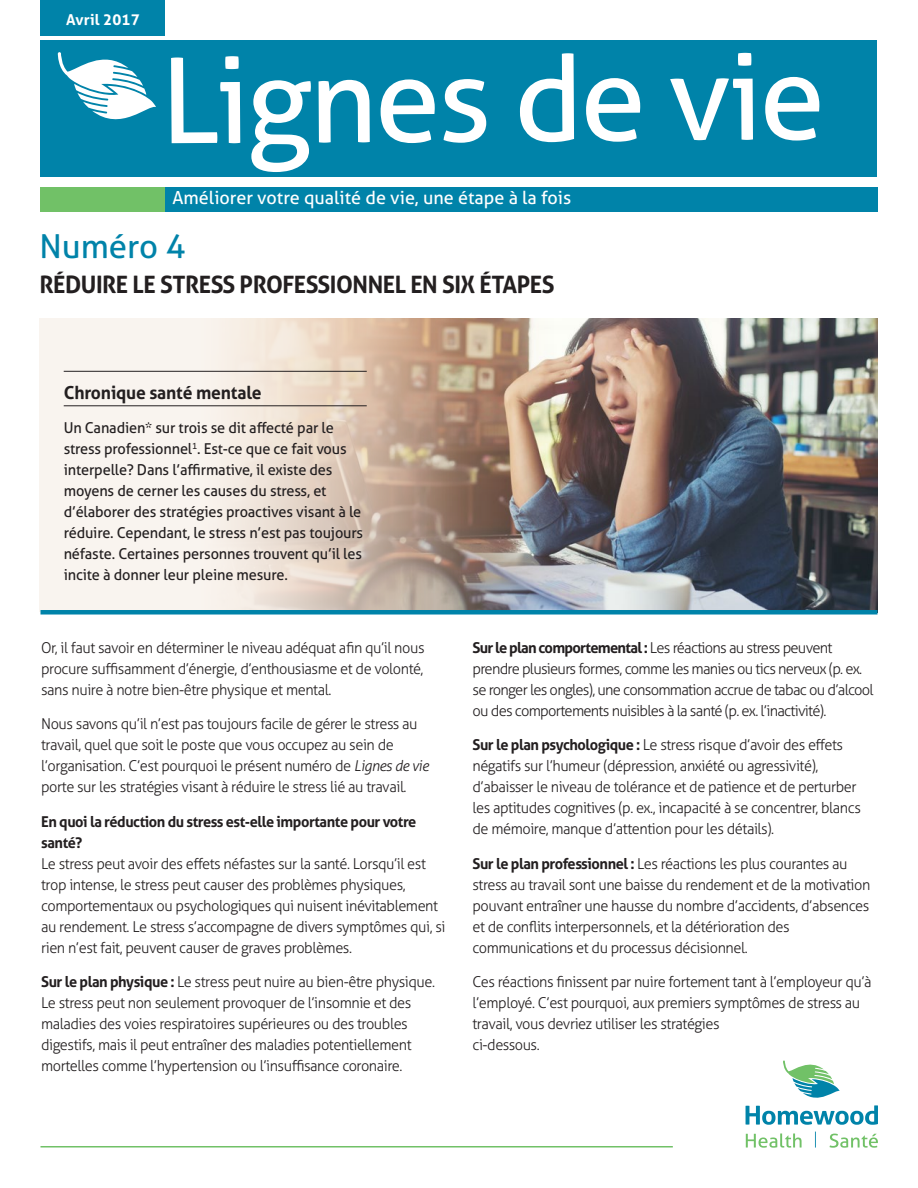
<style>
.page{position:relative;width:918px;height:1188px;background:#fff}
.page>*{position:absolute;margin:0;border:0;box-sizing:border-box;transform-origin:0 0}
.t1{font:118.5px "Aller";letter-spacing:-.035em;color:#fff}
.t2{font:33px "Aller";color:#0083a9}
.t3{font:700 24px "Aller";letter-spacing:-.02em;color:#231f20}
.t4{font:18px "Aller";color:#fff}
.t5{font:700 18px "Aller";letter-spacing:-.01em;color:#231f20}
.t6{font:300 15px/21px "Aller";letter-spacing:-.03em;color:#231f20}
.t7{font:15px/21px "Aller";letter-spacing:-.01em;color:#231f20}
.t8{font:300 15px/21px "Aller";letter-spacing:-.05em;color:#231f20}
.t9{font:700 15px/21px "Aller";letter-spacing:-.03em;color:#231f20}
.t10{font:700 15px "Aller";letter-spacing:.01em;color:#fff}
.s1{font-style:italic}
.s2{font-weight:700}
</style>
<div class="page">
<hr style="left:40px;top:1146px;width:633px;height:2px;background:#71c167">
<svg style="left:746px;top:1060px;width:132px;height:65px"></svg>
<svg style="left:746px;top:1133px;width:56px;height:15px"></svg>
<svg style="left:830px;top:1134px;width:48px;height:14px"></svg>
<svg style="left:815px;top:1132px;width:1px;height:16px"></svg>
<div style="left:40px;top:40px;width:838px;height:137px;background:#0083a9"></div>
<div style="left:40px;top:187px;width:125px;height:25px;background:#71c167"></div>
<div style="left:40px;top:0;width:125px;height:35px;background:#0083a9"></div>
<div style="left:165px;top:187px;width:713px;height:25px;background:#0083a9"></div>
<svg style="left:58px;top:52px;width:98px;height:68px"></svg>
<img style="left:612px;top:318px;width:266px;height:292px">
<img style="left:39px;top:318px;width:573px;height:294px">
<div style="left:40px;top:610px;width:838px;height:5px;background:#0083a9"></div>
<hr style="left:64px;top:371px;width:303px;height:1px;background:#231f20">
<hr style="left:64px;top:406px;width:303px;height:1px;background:#231f20">
<p class="t10" style="left:66px;top:11px;width:75px">Avril 2017</p>
<h1 class="t1" style="left:161px;top:27px;width:667px">Lignes de vie</h1>
<p class="t4" style="left:172px;top:187px;width:400px">Améliorer votre qualité de vie, une étape à la fois</p>
<h2 class="t2" style="left:39px;top:226px;width:148px">Numéro 4</h2>
<h3 class="t3" style="left:39px;top:269px;width:517px">RÉDUIRE LE STRESS PROFESSIONNEL EN SIX ÉTAPES</h3>
<p class="t5" style="left:64px;top:381px;width:199px">Chronique santé mentale</p>
<p class="t7" style="left:64px;top:417px;width:301px">Un Canadien* sur trois se dit affecté par le stress professionnel<sup>1</sup>. Est-ce que ce fait vous interpelle? Dans l’affirmative, il existe des moyens de cerner les causes du stress, et d’élaborer des stratégies proactives visant à le réduire. Cependant, le stress n’est pas toujours néfaste. Certaines personnes trouvent qu’il les incite à donner leur pleine mesure.</p>
<p class="t6" style="left:41px;top:637px;width:385px;text-align:justify">Or, il faut savoir en déterminer le niveau adéquat afin qu’il nous procure suffisamment d’énergie, d’enthousiasme et de volonté, sans nuire à notre bien-être physique et mental.</p>
<p class="t6" style="left:41px;top:713px;width:389px">Nous savons qu’il n’est pas toujours facile de gérer le stress au travail, quel que soit le poste que vous occupez au sein de l’organisation. C’est pourquoi le présent numéro de <span class="s1">Lignes de vie </span>porte sur les stratégies visant à réduire le stress lié au travail.</p>
<p class="t9" style="left:41px;top:811px;width:377px">En quoi la réduction du stress est-elle importante pour votre santé?</p>
<p class="t6" style="left:41px;top:853px;width:406px">Le stress peut avoir des effets néfastes sur la santé. Lorsqu’il est trop intense, le stress peut causer des problèmes physiques, comportementaux ou psychologiques qui nuisent inévitablement au rendement. Le stress s’accompagne de divers symptômes qui, si rien n’est fait, peuvent causer de graves problèmes.</p>
<p class="t6" style="left:41px;top:971px;width:395px"><span class="s2">Sur le plan physique :</span> Le stress peut nuire au bien-être physique.<br>Le stress peut non seulement provoquer de l’insomnie et des maladies des voies respiratoires supérieures ou des troubles digestifs, mais il peut entraîner des maladies potentiellement mortelles comme l’hypertension ou l’insuffisance coronaire.</p>
<p class="t8" style="left:472px;top:637px;width:403px"><span class="s2">Sur le plan comportemental :</span> Les réactions au stress peuvent prendre plusieurs formes, comme les manies ou tics nerveux (p. ex. se ronger les ongles), une consommation accrue de tabac ou d’alcool ou des comportements nuisibles à la santé (p. ex. l’inactivité).</p>
<p class="t6" style="left:472px;top:734px;width:390px"><span class="s2">Sur le plan psychologique :</span> Le stress risque d’avoir des effets négatifs sur l’humeur (dépression, anxiété ou agressivité), d’abaisser le niveau de tolérance et de patience et de perturber les aptitudes cognitives (p. ex., incapacité à se concentrer, blancs de mémoire, manque d’attention pour les détails).</p>
<p class="t6" style="left:472px;top:853px;width:399px"><span class="s2">Sur le plan professionnel :</span> Les réactions les plus courantes au stress au travail sont une baisse du rendement et de la motivation pouvant entraîner une hausse du nombre d’accidents, d’absences et de conflits interpersonnels, et la détérioration des communications et du processus décisionnel.</p>
<p class="t6" style="left:472px;top:971px;width:401px">Ces réactions finissent par nuire fortement tant à l’employeur qu’à l’employé. C’est pourquoi, aux premiers symptômes de stress au travail, vous devriez utiliser les stratégies<br>ci-dessous.</p>
</div>
